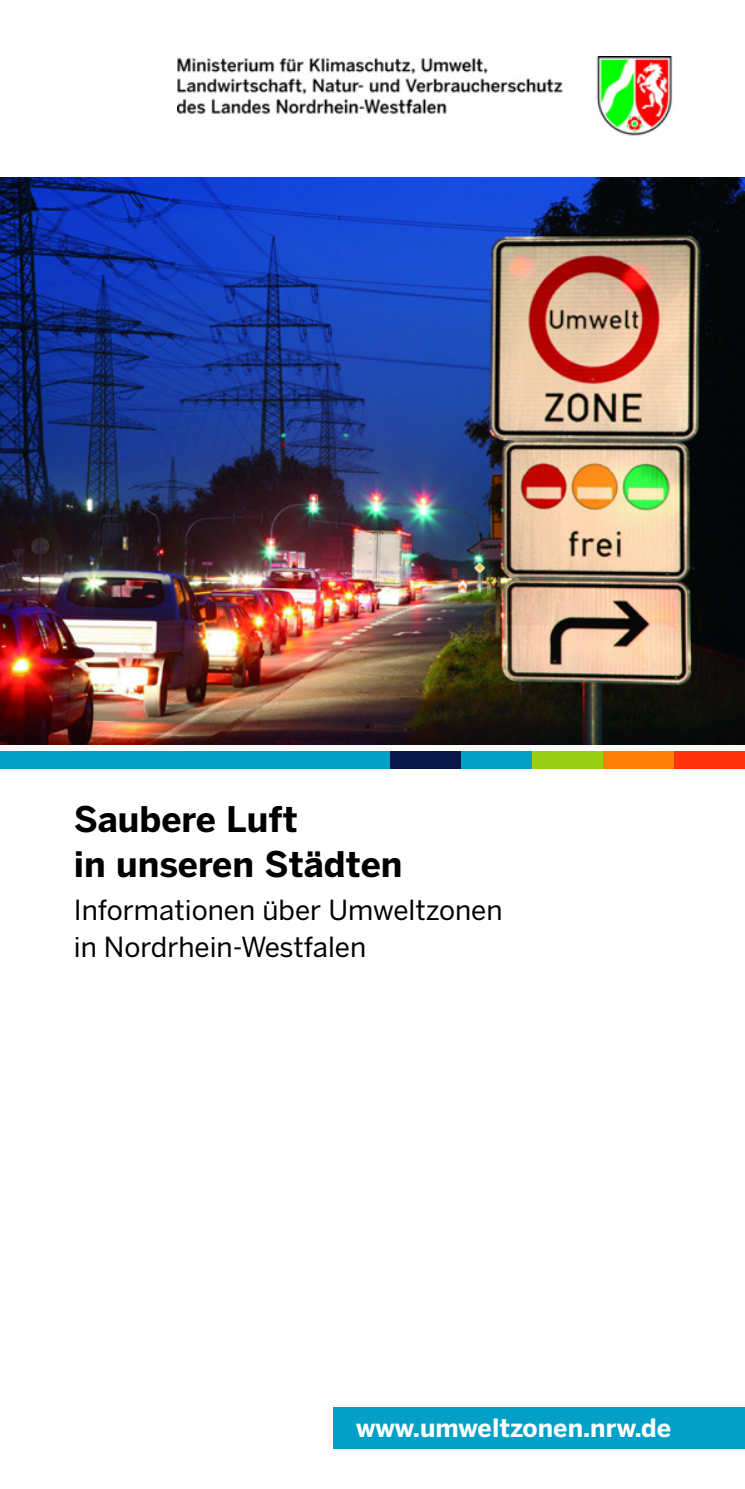
<style>
.page{position:relative;width:745px;height:1489px;background:#fff}
.page>*{position:absolute;margin:0;border:0;box-sizing:border-box;transform-origin:0 0}
.t1{font:700 35px/45px "Benton Sans";color:#000}
.t2{font:27.5px/37.5px "Benton Sans";color:#000}
.t3{font:700 25px "Benton Sans";color:#fff}
</style>
<div class="page">
<div style="left:0;top:751px;width:390px;height:18px;background:#02a0c6"></div>
<div style="left:531px;top:751px;width:71px;height:18px;background:#9acf16"></div>
<div style="left:673px;top:751px;width:71px;height:18px;background:#ff330c"></div>
<div style="left:602px;top:751px;width:71px;height:18px;background:#ff8008"></div>
<div style="left:461px;top:751px;width:70px;height:18px;background:#02a0c6"></div>
<div style="left:390px;top:751px;width:71px;height:18px;background:#071849"></div>
<img style="left:177px;top:57px;width:496px;height:79px">
<img style="left:0;top:177px;width:744px;height:567px">
<div style="left:333px;top:1407px;width:411px;height:41px;background:#02a0c6"></div>
<p class="t1" style="left:74px;top:797px;width:330px">Saubere Luft<br>in unseren Städten</p>
<p class="t2" style="left:74px;top:891px;width:430px">Informationen über Umweltzonen in Nordrhein-Westfalen</p>
<p class="t3" style="left:356px;top:1413px;width:316px">www.umweltzonen.nrw.de</p>
</div>
